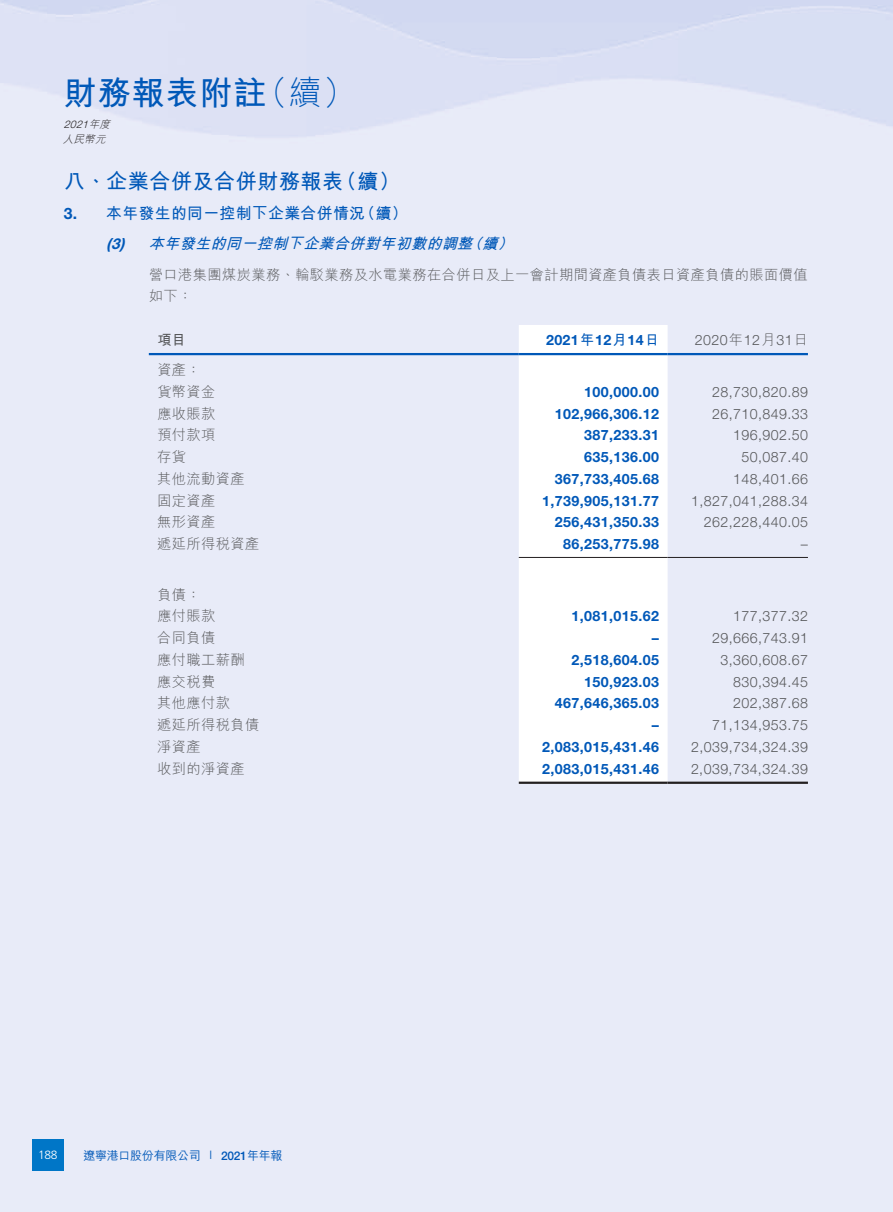
<style>
.page{position:relative;width:893px;height:1212px;background:#fff}
.page>*{position:absolute;margin:0;border:0;box-sizing:border-box;transform-origin:0 0}
.t1{font:700 33px "M Hei HK";letter-spacing:.03em;color:#0058b8}
.t2{font:700 21px "M Hei HK";letter-spacing:.03em;color:#0058b8}
.t3{font:700 15.75px "M Hei HK";letter-spacing:.03em;color:#0058b8}
.t4{font:italic 700 15px "M Hei HK";color:#0058b8}
.t5{font:300 14.25px "Helvetica Neue LT Std";letter-spacing:.03em;color:#57585a}
.t6{font:700 14.25px "Helvetica Neue LT Std";letter-spacing:.03em;color:#0058b8}
.t7{font:300 14.25px/21.8px "M Hei HK";letter-spacing:.03em;color:#57585a}
.t8{font:700 14.25px "M Hei HK";color:#57585a}
.t9{font:500 12px "M Hei HK";letter-spacing:-.025em;color:#0058b8}
.t10{font:300 12px "Frutiger LT Std";color:#fff}
.t11{font:italic 300 10.5px "Helvetica Neue LT Std";color:#231f20}
.t12{font:italic 300 10.5px "M Hei HK";color:#231f20}
.s1{font-weight:300}
.s2{font-family:"M Hei HK"}
.s3{font-family:"Helvetica Neue LT Std"}
.s4{font-family:"Frutiger LT Std";font-weight:300}
</style>
<div class="page">
<div style="left:32px;top:1139px;width:32px;height:32px;background:#0076c7"></div>
<svg style="left:519px;top:325px;width:149px;height:457px"></svg>
<hr style="left:149px;top:353px;width:370px;height:2px;background:#0058b8">
<hr style="left:519px;top:353px;width:149px;height:2px;background:#0058b8">
<hr style="left:668px;top:353px;width:140px;height:2px;background:#0058b8">
<hr style="left:519px;top:557px;width:149px;height:1px;background:#231f20">
<hr style="left:668px;top:557px;width:140px;height:1px;background:#231f20">
<hr style="left:519px;top:782px;width:149px;height:2px;background:#231f20">
<hr style="left:668px;top:782px;width:140px;height:2px;background:#231f20">
<h1 class="t1" style="left:64px;top:69px;width:293px">財務報表附註<span class="s1">（續）</span></h1>
<p class="t11" style="left:64px;top:118px;width:51px">2021<span class="s2">年度</span></p>
<p class="t12" style="left:63px;top:134px;width:47px">人民幣元</p>
<h2 class="t2" style="left:64px;top:166px;width:338px">八、企業合併及合併財務報表（續）</h2>
<p class="t3" style="left:64px;top:202px;width:345px"><span class="s3">3.</span> 本年發生的同一控制下企業合併情況（續）</p>
<p class="t4" style="left:106px;top:233px;width:413px"><span class="s3">(3)</span> 本年發生的同一控制下企業合併對年初數的調整（續）</p>
<p class="t7" style="left:149px;top:263px;width:660px">營口港集團煤炭業務、輪駁業務及水電業務在合併日及上一會計期間資產負債表日資產負債的賬面價值如下：</p>
<p class="t8" style="left:157px;top:329px;width:30px">項目</p>
<p class="t6" style="left:546px;top:331px;width:115px">2021<span class="s2">年</span>12<span class="s2">月</span>14<span class="s2">日</span></p>
<p class="t5" style="left:695px;top:331px;width:115px">2020<span class="s2">年</span>12<span class="s2">月</span>31<span class="s2">日</span></p>
<p class="t7" style="left:157px;top:359px;width:60px">資產：貨幣資金</p>
<p class="t6" style="left:584px;top:383px;width:76px">100,000.00</p>
<p class="t5" style="left:712px;top:383px;width:97px">28,730,820.89</p>
<p class="t7" style="left:157px;top:402px;width:60px">應收賬款</p>
<p class="t6" style="left:555px;top:405px;width:106px">102,966,306.12</p>
<p class="t5" style="left:712px;top:405px;width:97px">26,710,849.33</p>
<p class="t7" style="left:157px;top:424px;width:60px">預付款項</p>
<p class="t6" style="left:584px;top:426px;width:76px">387,233.31</p>
<p class="t5" style="left:733px;top:427px;width:76px">196,902.50</p>
<p class="t7" style="left:157px;top:446px;width:30px">存貨</p>
<p class="t6" style="left:584px;top:448px;width:76px">635,136.00</p>
<p class="t5" style="left:741px;top:448px;width:68px">50,087.40</p>
<p class="t7" style="left:157px;top:468px;width:89px">其他流動資產</p>
<p class="t6" style="left:555px;top:470px;width:106px">367,733,405.68</p>
<p class="t5" style="left:733px;top:470px;width:76px">148,401.66</p>
<p class="t7" style="left:157px;top:489px;width:60px">固定資產</p>
<p class="t6" style="left:542px;top:492px;width:118px">1,739,905,131.77</p>
<p class="t5" style="left:691px;top:492px;width:118px">1,827,041,288.34</p>
<p class="t7" style="left:157px;top:511px;width:60px">無形資產</p>
<p class="t6" style="left:555px;top:513px;width:106px">256,431,350.33</p>
<p class="t5" style="left:704px;top:514px;width:106px">262,228,440.05</p>
<p class="t7" style="left:157px;top:533px;width:104px">遞延所得稅資產</p>
<p class="t6" style="left:563px;top:535px;width:97px">86,253,775.98</p>
<p class="t5" style="left:801px;top:535px;width:9px">–</p>
<p class="t7" style="left:157px;top:583px;width:60px">負債：應付賬款</p>
<p class="t6" style="left:571px;top:607px;width:89px">1,081,015.62</p>
<p class="t5" style="left:733px;top:607px;width:76px">177,377.32</p>
<p class="t7" style="left:157px;top:627px;width:60px">合同負債</p>
<p class="t6" style="left:652px;top:629px;width:9px">–</p>
<p class="t5" style="left:712px;top:629px;width:97px">29,666,743.91</p>
<p class="t7" style="left:157px;top:648px;width:89px">應付職工薪酬</p>
<p class="t6" style="left:571px;top:651px;width:89px">2,518,604.05</p>
<p class="t5" style="left:720px;top:651px;width:89px">3,360,608.67</p>
<p class="t7" style="left:157px;top:670px;width:60px">應交稅費</p>
<p class="t6" style="left:584px;top:673px;width:76px">150,923.03</p>
<p class="t5" style="left:733px;top:673px;width:76px">830,394.45</p>
<p class="t7" style="left:157px;top:692px;width:74px">其他應付款</p>
<p class="t6" style="left:555px;top:694px;width:106px">467,646,365.03</p>
<p class="t5" style="left:733px;top:694px;width:76px">202,387.68</p>
<p class="t7" style="left:157px;top:714px;width:104px">遞延所得稅負債</p>
<p class="t6" style="left:652px;top:716px;width:9px">–</p>
<p class="t5" style="left:712px;top:716px;width:97px">71,134,953.75</p>
<p class="t7" style="left:157px;top:735px;width:45px">淨資產</p>
<p class="t6" style="left:542px;top:738px;width:118px">2,083,015,431.46</p>
<p class="t5" style="left:691px;top:738px;width:118px">2,039,734,324.39</p>
<p class="t7" style="left:157px;top:757px;width:89px">收到的淨資產</p>
<p class="t6" style="left:542px;top:760px;width:118px">2,083,015,431.46</p>
<p class="t5" style="left:691px;top:760px;width:118px">2,039,734,324.39</p>
<p class="t10" style="left:38px;top:1148px;width:21px">188</p>
<p class="t9" style="left:83px;top:1147px;width:201px">遼寧港口股份有限公司 <span class="s4">I</span> <span class="s3">2021</span>年年報</p>
</div>
